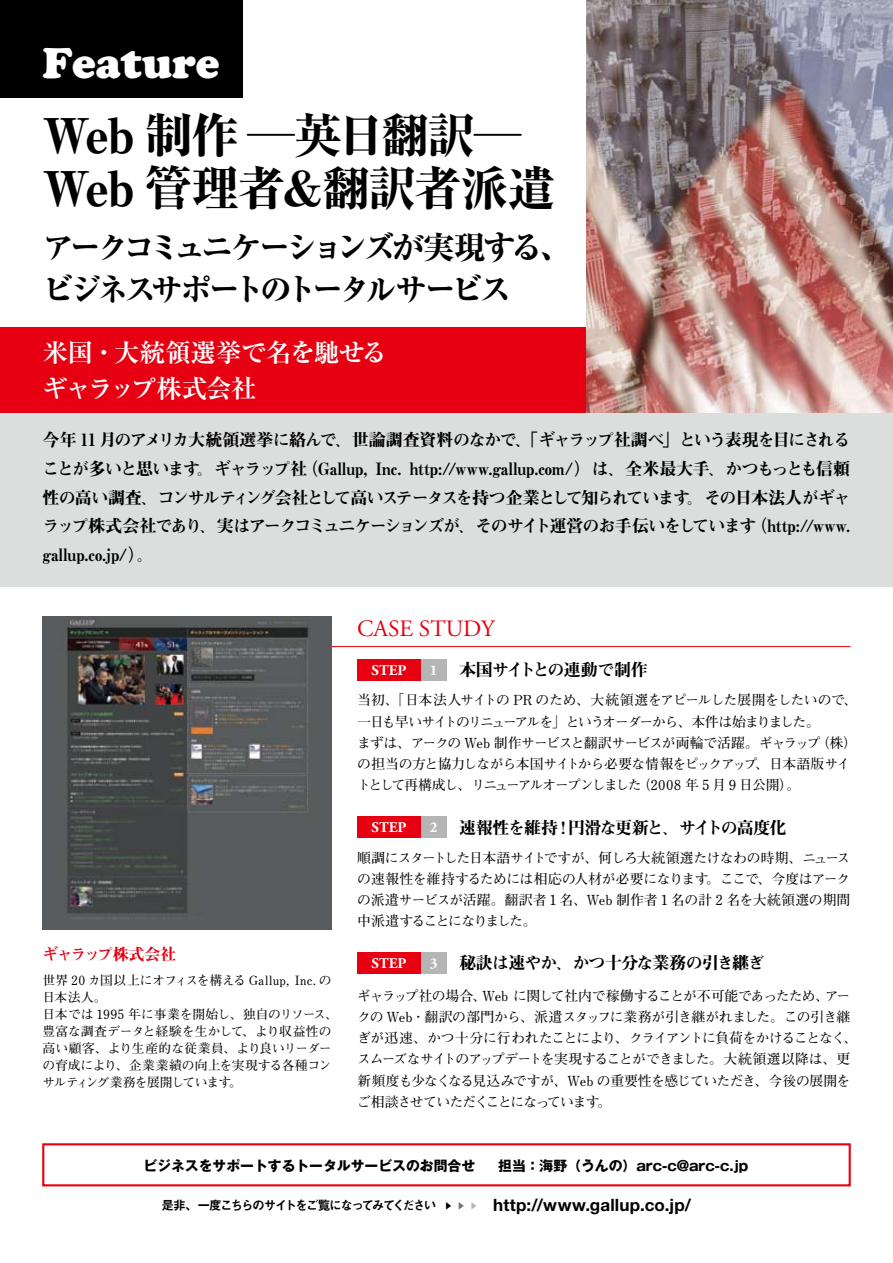
<style>
.page{position:relative;width:893px;height:1263px;background:#fff}
.page>*{position:absolute;margin:0;border:0;box-sizing:border-box;transform-origin:0 0}
.t1{font:800 47.85px/53.1px "Ryumin Pro";letter-spacing:-.04em;color:#000}
.t2{font:42.45px "Cooper Black Std";color:#fff}
.t3{font:800 31.35px/42.5px "Ryumin Pro";letter-spacing:-.13em;color:#000}
.t4{font:700 25.5px/36.2px "Ryumin Pro";letter-spacing:-.02em;color:#fff}
.t5{font:23.4px "Adobe Garamond Pro";color:#e60012}
.t6{font:16.95px/28.7px "Midashi Min Pro MA31";letter-spacing:-.06em;color:#000;text-align:justify}
.t7{font:16.95px "Midashi Min Pro MA31";letter-spacing:-.035em;color:#000}
.t8{font:15.9px "Midashi Min Pro MA31";letter-spacing:-.065em;color:#e60012}
.t9{font:700 14.85px "Adobe Garamond Pro";color:#fff}
.t10{font:700 13.8px/21.3px "Futo Min A101 Pro";letter-spacing:-.06em;color:#000}
.t11{font:700 13.8px "Gothic MB101 Pro";color:#000}
.t12{font:700 12.75px/17px "Futo Min A101 Pro";letter-spacing:-.005em;color:#000}
.t13{font:12.75px "Midashi Go Pro MB31";letter-spacing:-.15em;color:#000}
.s1{color:#727172}
.s2{color:#b5b5b6}
.s3{font-family:"Helvetica Neue LT Std";font-weight:700;font-size:16.95px}
</style>
<div class="page">
<hr style="left:272px;top:646px;width:578px;height:1px;background:#e60012">
<div style="left:0;top:408px;width:893px;height:179px;background:#dcdddd"></div>
<div style="left:0;top:327px;width:850px;height:85px;background:#e60012"></div>
<img style="left:587px;top:0;width:306px;height:412px">
<div style="left:0;top:0;width:242px;height:98px;background:#000"></div>
<img style="left:43px;top:617px;width:289px;height:312px">
<div style="left:357px;top:659px;width:64px;height:21px;background:#e60012"></div>
<div style="left:421px;top:659px;width:25px;height:21px;background:#b5b5b6"></div>
<div style="left:357px;top:816px;width:64px;height:22px;background:#e60012"></div>
<div style="left:421px;top:816px;width:25px;height:22px;background:#b5b5b6"></div>
<div style="left:357px;top:952px;width:64px;height:22px;background:#e60012"></div>
<div style="left:421px;top:952px;width:25px;height:22px;background:#b5b5b6"></div>
<div style="left:42px;top:1143px;width:809px;height:43px;border:2px solid #e60012"></div>
<h2 class="t2" style="left:43px;top:37px;width:179px">Feature</h2>
<h1 class="t1" style="left:43px;top:105px;width:514px">Web 制作 ─英日翻訳─<br>Web 管理者＆翻訳者派遣</h1>
<h3 class="t3" style="left:43px;top:223px;width:530px">アークコミュニケーションズが実現する、ビジネスサポートのトータルサービス</h3>
<h3 class="t4" style="left:43px;top:332px;width:346px">米国・大統領選挙で名を馳せるギャラップ株式会社</h3>
<p class="t6" style="left:43px;top:424px;width:809px">今年 11 月のアメリカ大統領選挙に絡んで、世論調査資料のなかで、「ギャラップ社調べ」という表現を目にされることが多いと思います。ギャラップ社（Gallup, Inc. http://www.gallup.com/）は、全米最大手、かつもっとも信頼性の高い調査、コンサルティング会社として高いステータスを持つ企業として知られています。その日本法人がギャラップ株式会社であり、実はアークコミュニケーションズが、そのサイト運営のお手伝いをしています（http://www. gallup.co.jp/）。</p>
<p class="t8" style="left:43px;top:942px;width:135px">ギャラップ株式会社</p>
<p class="t12" style="left:43px;top:970px;width:297px">世界 20 カ国以上にオフィスを構える Gallup, Inc. の日本法人。<br>日本では 1995 年に事業を開始し、独自のリソース、豊富な調査データと経験を生かして、より収益性の高い顧客、より生産的な従業員、より良いリーダーの育成により、企業業績の向上を実現する各種コンサルティング業務を展開しています。</p>
<h3 class="t5" style="left:357px;top:614px;width:139px">CASE STUDY</h3>
<p class="t9" style="left:372px;top:661px;width:36px">STEP</p>
<p class="t9" style="left:430px;top:661px;width:9px">1</p>
<p class="t7" style="left:459px;top:657px;width:190px">本国サイトとの連動で制作</p>
<p class="t10" style="left:357px;top:688px;width:502px">当初、「日本法人サイトの PR のため、大統領選をアピールした展開をしたいので、一日も早いサイトのリニューアルを」というオーダーから、本件は始まりました。<br>まずは、アークの Web 制作サービスと翻訳サービスが両輪で活躍。ギャラップ（株）の担当の方と協力しながら本国サイトから必要な情報をピックアップ、日本語版サイトとして再構成し、リニューアルオープンしました（2008 年 5 月 9 日公開）。</p>
<p class="t9" style="left:372px;top:819px;width:36px">STEP</p>
<p class="t9" style="left:430px;top:819px;width:9px">2</p>
<p class="t6" style="left:459px;top:811px;width:329px">速報性を維持！円滑な更新と、サイトの高度化</p>
<p class="t10" style="left:357px;top:845px;width:495px;text-align:justify">順調にスタートした日本語サイトですが、何しろ大統領選たけなわの時期、ニュースの速報性を維持するためには相応の人材が必要になります。ここで、今度はアークの派遣サービスが活躍。翻訳者 1 名、Web 制作者 1 名の計 2 名を大統領選の期間中派遣することになりました。</p>
<p class="t9" style="left:372px;top:955px;width:36px">STEP</p>
<p class="t9" style="left:430px;top:955px;width:9px">3</p>
<p class="t6" style="left:459px;top:947px;width:307px">秘訣は速やか、かつ十分な業務の引き継ぎ</p>
<p class="t10" style="left:357px;top:983px;width:502px">ギャラップ社の場合、Web に関して社内で稼働することが不可能であったため、アークの Web・翻訳の部門から、派遣スタッフに業務が引き継がれました。この引き継ぎが迅速、かつ十分に行われたことにより、クライアントに負荷をかけることなく、スムーズなサイトのアップデートを実現することができました。大統領選以降は、更新頻度も少なくなる見込みですが、Web の重要性を感じていただき、今後の展開をご相談させていただくことになっています。</p>
<p class="t11" style="left:143px;top:1154px;width:606px">ビジネスをサポートするトータルサービスのお問合せ　 担当：海野（うんの）arc-c@arc-c.jp</p>
<p class="t13" style="left:162px;top:1195px;width:531px">是非、一度こちらのサイトをご覧になってみてください ▲ <span class="s1">▲</span> <span class="s2">▲</span> <span class="s3">http://www.gallup.co.jp/</span></p>
</div>
